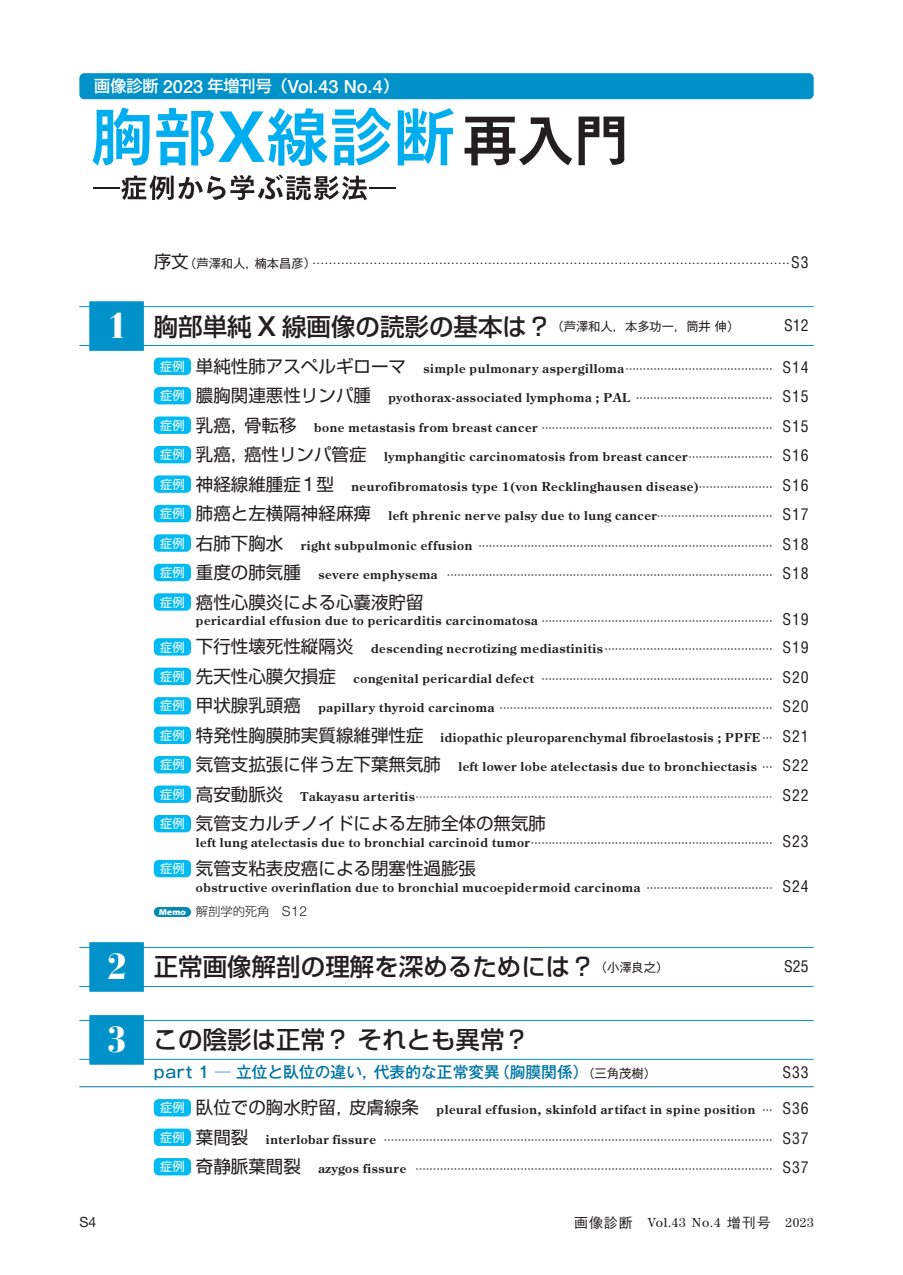
<style>
.page{position:relative;width:903px;height:1275px;background:#fff}
.page>*{position:absolute;margin:0;border:0;box-sizing:border-box;transform-origin:0 0}
.t1{font:500 24.5px "Shin Go Pro";color:#231f20}
.t2{font:500 18.2px "Helvetica Neue LT Std";color:#fff}
.t3{font:17.5px "Shin Go Pro";color:#231f20}
.t4{font:500 15.75px "Gothic MB101 Pro";color:#0076a3}
.t5{font:condensed 15.75px "Helvetica LT Std";color:#231f20}
.t6{font:14px "Helvetica Neue LT Std";color:#231f20}
.t7{font:13.12px "Century Std";letter-spacing:.05em;color:#231f20}
.t8{font:700 12.25px "Century Old Style Std";letter-spacing:.05em;color:#231f20}
.t9{font:12.25px "Gothic MB101 Pro";color:#231f20}
.t10{font:300 12.25px "Shin Go Pro";color:#231f20}
.t11{font:500 10.5px "Shin Go Pro";color:#231f20}
.t12{font:10.5px "Shin Go Pro";color:#231f20}
.s1{font-family:"Shin Go Pro";font-size:16.1px}
.s2{font-family:"Shin Go Pro";font-size:17.5px}
.s3{font-family:"Helvetica LT Std";font-stretch:condensed;font-size:15.75px}
.s4{font-family:"Bauer Bodoni Std";font-weight:900;font-stretch:condensed;font-size:36.75px;color:#fff}
.s5{font-family:"Helvetica Neue LT Std";font-size:27.65px}
.s6{font-family:"Shin Go Pro";font-weight:400;font-size:17.5px}
.s7{font-family:"Shin Go Pro";font-weight:500;font-size:10.5px}
.s8{font-family:"Helvetica LT Std";font-weight:400;font-stretch:condensed;font-size:15.75px}
.s9{font-family:"Helvetica Neue LT Std";font-weight:400;font-size:19.78px}
.s10{font-weight:400;font-size:17.5px}
.s11{font-family:"Century Old Style Std";font-weight:700;font-size:12.25px}
.s12{font-family:"UD Shin Go Pro";font-size:12.25px;color:#fff}
.s13{font-size:17.5px}
.s14{font-family:"ITC Eras Std";font-weight:700;font-size:8.75px;color:#fff}
.s15{font-family:"Helvetica Neue LT Std";font-size:13.83px}
.s16{font-weight:400;font-size:12.25px;color:#231f20}
.s17{font-family:"Gothic BBB Pro";font-weight:500;font-size:14px}
</style>
<div class="page">
<div style="left:79px;top:73px;width:735px;height:26px;background:#0092c8;border-radius:5px"></div>
<hr style="left:79px;top:306px;width:735px;height:1px;background:#0092c8">
<hr style="left:79px;top:345px;width:735px;height:1px;background:#0092c8">
<div style="left:89px;top:301px;width:55px;height:50px;background:#0092c8"></div>
<hr style="left:79px;top:947px;width:735px;height:1px;background:#0092c8">
<hr style="left:79px;top:986px;width:735px;height:1px;background:#0092c8">
<div style="left:89px;top:942px;width:55px;height:50px;background:#0092c8"></div>
<hr style="left:79px;top:1020px;width:735px;height:1px;background:#0092c8">
<hr style="left:79px;top:1059px;width:735px;height:1px;background:#0092c8">
<div style="left:89px;top:1015px;width:55px;height:50px;background:#0092c8"></div>
<hr style="left:79px;top:1086px;width:735px;height:1px;background:#0076a3">
<div style="left:154px;top:358px;width:37px;height:17px;background:#00baf1;border-radius:5px"></div>
<div style="left:154px;top:387px;width:37px;height:17px;background:#00baf1;border-radius:5px"></div>
<div style="left:154px;top:416px;width:37px;height:18px;background:#00baf1;border-radius:5px"></div>
<div style="left:154px;top:446px;width:37px;height:17px;background:#00baf1;border-radius:5px"></div>
<div style="left:154px;top:475px;width:37px;height:18px;background:#00baf1;border-radius:5px"></div>
<div style="left:154px;top:505px;width:37px;height:17px;background:#00baf1;border-radius:5px"></div>
<div style="left:154px;top:534px;width:37px;height:18px;background:#00baf1;border-radius:5px"></div>
<div style="left:154px;top:564px;width:37px;height:17px;background:#00baf1;border-radius:5px"></div>
<div style="left:154px;top:593px;width:37px;height:18px;background:#00baf1;border-radius:5px"></div>
<div style="left:154px;top:638px;width:37px;height:18px;background:#00baf1;border-radius:5px"></div>
<div style="left:154px;top:668px;width:37px;height:17px;background:#00baf1;border-radius:5px"></div>
<div style="left:154px;top:697px;width:37px;height:17px;background:#00baf1;border-radius:5px"></div>
<div style="left:154px;top:727px;width:37px;height:17px;background:#00baf1;border-radius:5px"></div>
<div style="left:154px;top:756px;width:37px;height:17px;background:#00baf1;border-radius:5px"></div>
<div style="left:154px;top:785px;width:37px;height:18px;background:#00baf1;border-radius:5px"></div>
<div style="left:154px;top:815px;width:37px;height:17px;background:#00baf1;border-radius:5px"></div>
<div style="left:154px;top:860px;width:37px;height:17px;background:#00baf1;border-radius:5px"></div>
<div style="left:154px;top:907px;width:37px;height:10px;background:#008ab3;border-radius:5px"></div>
<div style="left:154px;top:1099px;width:37px;height:17px;background:#00baf1;border-radius:5px"></div>
<div style="left:154px;top:1128px;width:37px;height:18px;background:#00baf1;border-radius:5px"></div>
<div style="left:154px;top:1158px;width:37px;height:17px;background:#00baf1;border-radius:5px"></div>
<svg style="left:464px;top:117px;width:108px;height:48px"></svg>
<svg style="left:578px;top:117px;width:46px;height:48px"></svg>
<svg style="left:93px;top:108px;width:57px;height:58px"></svg>
<svg style="left:156px;top:107px;width:235px;height:59px"></svg>
<svg style="left:398px;top:108px;width:56px;height:57px"></svg>
<svg style="left:93px;top:174px;width:303px;height:26px"></svg>
<h2 class="t2" style="left:94px;top:75px;width:306px"><span class="s1">画像診断</span> 2023 <span class="s1">年増刊号（</span>Vol.43 No.4<span class="s1">）</span></h2>
<p class="t9" style="left:154px;top:254px;width:656px"><span class="s2">序文</span>（芦澤和人，楠本昌彦）…………………………………………………………………………………………………………<span class="s3">S3</span></p>
<h1 class="t1" style="left:107px;top:306px;width:634px"><span class="s4">1</span> 胸部単純 <span class="s5">X</span> 線画像の読影の基本は？<sup>（芦澤和人，本多功一，筒井伸）</sup></h1>
<p class="t5" style="left:784px;top:316px;width:26px">S12</p>
<p class="t8" style="left:160px;top:360px;width:650px"><sup>症例</sup> <span class="s6">単純性肺アスペルギローマ　</span>simple pulmonary aspergilloma<span class="s7">……………………………………</span> <span class="s8">S14</span></p>
<p class="t8" style="left:160px;top:390px;width:650px"><sup>症例</sup> <span class="s6">膿胸関連悪性リンパ腫　</span>pyothorax-associated lymphoma ; PAL <span class="s7">…………………………………</span> <span class="s8">S15</span></p>
<p class="t8" style="left:160px;top:419px;width:650px"><sup>症例</sup> <span class="s6">乳癌，骨転移　</span>bone metastasis from breast cancer <span class="s7">…………………………………………………………</span> <span class="s8">S15</span></p>
<p class="t8" style="left:160px;top:449px;width:650px"><sup>症例</sup> <span class="s6">乳癌，癌性リンパ管症　</span>lymphangitic carcinomatosis from breast cancer<span class="s7">……………………</span> <span class="s8">S16</span></p>
<p class="t8" style="left:160px;top:478px;width:650px"><sup>症例</sup> <span class="s6">神経線維腫症</span><span class="s9">1</span><span class="s6">型　</span>neurofibromatosis type 1(von Recklinghausen disease)<span class="s7">…………………</span> <span class="s8">S16</span></p>
<p class="t8" style="left:160px;top:508px;width:650px"><sup>症例</sup> <span class="s6">肺癌と左横隔神経麻痺　</span>left phrenic nerve palsy due to lung cancer<span class="s7">……………………………</span> <span class="s8">S17</span></p>
<p class="t11" style="left:160px;top:537px;width:650px"><sup>症例</sup> <span class="s10">右肺下胸水　</span><span class="s11">right subpulmonic effusion</span> ………………………………………………………………………… <span class="s8">S18</span></p>
<p class="t11" style="left:160px;top:566px;width:650px"><sup>症例</sup> <span class="s10">重度の肺気腫　</span><span class="s11">severe emphysema</span> ………………………………………………………………………………… <span class="s8">S18</span></p>
<h3 class="t3" style="left:160px;top:587px;width:265px"><span class="s12">症例</span> 癌性心膜炎による心嚢液貯留</h3>
<p class="t8" style="left:196px;top:613px;width:614px">pericardial effusion due to pericarditis carcinomatosa <span class="s7">…………………………………………………………</span> <span class="s8">S19</span></p>
<p class="t8" style="left:160px;top:641px;width:650px"><sup>症例</sup> <span class="s6">下行性壊死性縦隔炎　</span>descending necrotizing mediastinitis<span class="s7">…………………………………………</span> <span class="s8">S19</span></p>
<p class="t8" style="left:160px;top:670px;width:650px"><sup>症例</sup> <span class="s6">先天性心膜欠損症　</span>congenital pericardial defect <span class="s7">…………………………………………………………</span> <span class="s8">S20</span></p>
<p class="t11" style="left:160px;top:700px;width:650px"><sup>症例</sup> <span class="s10">甲状腺乳頭癌　</span><span class="s11">papillary thyroid carcinoma</span> …………………………………………………………………… <span class="s8">S20</span></p>
<p class="t8" style="left:160px;top:729px;width:650px"><sup>症例</sup> <span class="s6">特発性胸膜肺実質線維弾性症</span> idiopathic pleuroparenchymal fibroelastosis ; PPFE<span class="s7">…</span> <span class="s8">S21</span></p>
<p class="t8" style="left:160px;top:759px;width:650px"><sup>症例</sup> <span class="s6">気管支拡張に伴う左下葉無気肺　</span>left lower lobe atelectasis due to bronchiectasis <span class="s7">…</span> <span class="s8">S22</span></p>
<p class="t12" style="left:160px;top:788px;width:650px"><sup>症例</sup> <span class="s13">高安動脈炎　</span><span class="s11">Takayasu arteritis</span>………………………………………………………………………………………… <span class="s3">S22</span></p>
<h3 class="t3" style="left:160px;top:809px;width:387px"><span class="s12">症例</span> 気管支カルチノイドによる左肺全体の無気肺</h3>
<p class="t8" style="left:196px;top:834px;width:614px">left lung atelectasis due to bronchial carcinoid tumor<span class="s7">……………………………………………………………</span> <span class="s8">S23</span></p>
<h3 class="t3" style="left:160px;top:854px;width:317px"><span class="s12">症例</span> 気管支粘表皮癌による閉塞性過膨張</h3>
<p class="t8" style="left:196px;top:879px;width:614px">obstructive overinflation due to bronchial mucoepidermoid carcinoma <span class="s7">………………………………</span> <span class="s8">S24</span></p>
<p class="t10" style="left:159px;top:901px;width:150px"><span class="s14">Memo</span> 解剖学的死角　<span class="s15">S12</span></p>
<h1 class="t1" style="left:107px;top:947px;width:563px"><span class="s4">2</span> 正常画像解剖の理解を深めるためには？<sup>（小澤良之）</sup></h1>
<p class="t5" style="left:784px;top:957px;width:26px">S25</p>
<h1 class="t1" style="left:107px;top:1020px;width:423px"><span class="s4">3</span> この陰影は正常？それとも異常？</h1>
<p class="t4" style="left:154px;top:1059px;width:504px">part 1 ─ 立位と臥位の違い，代表的な正常変異（胸膜関係）<span class="s16">（三角茂樹）</span></p>
<p class="t5" style="left:783px;top:1062px;width:28px">S33</p>
<p class="t8" style="left:160px;top:1102px;width:650px"><sup>症例</sup> <span class="s6">臥位での胸水貯留，皮膚線条　</span>pleural effusion, skinfold artifact in spine position <span class="s7">…</span> <span class="s8">S36</span></p>
<p class="t11" style="left:160px;top:1131px;width:650px"><sup>症例</sup> <span class="s10">葉間裂　</span><span class="s11">interlobar fissure</span> ………………………………………………………………………………………………… <span class="s8">S37</span></p>
<p class="t11" style="left:160px;top:1161px;width:650px"><sup>症例</sup> <span class="s10">奇静脈葉間裂　</span><span class="s11">azygos fissure</span> ………………………………………………………………………………………… <span class="s8">S37</span></p>
<p class="t6" style="left:79px;top:1214px;width:18px">S4</p>
<p class="t7" style="left:574px;top:1215px;width:241px"><span class="s17">画像診断</span> Vol.43 No.4 <span class="s17">増刊号</span> 2023</p>
</div>
